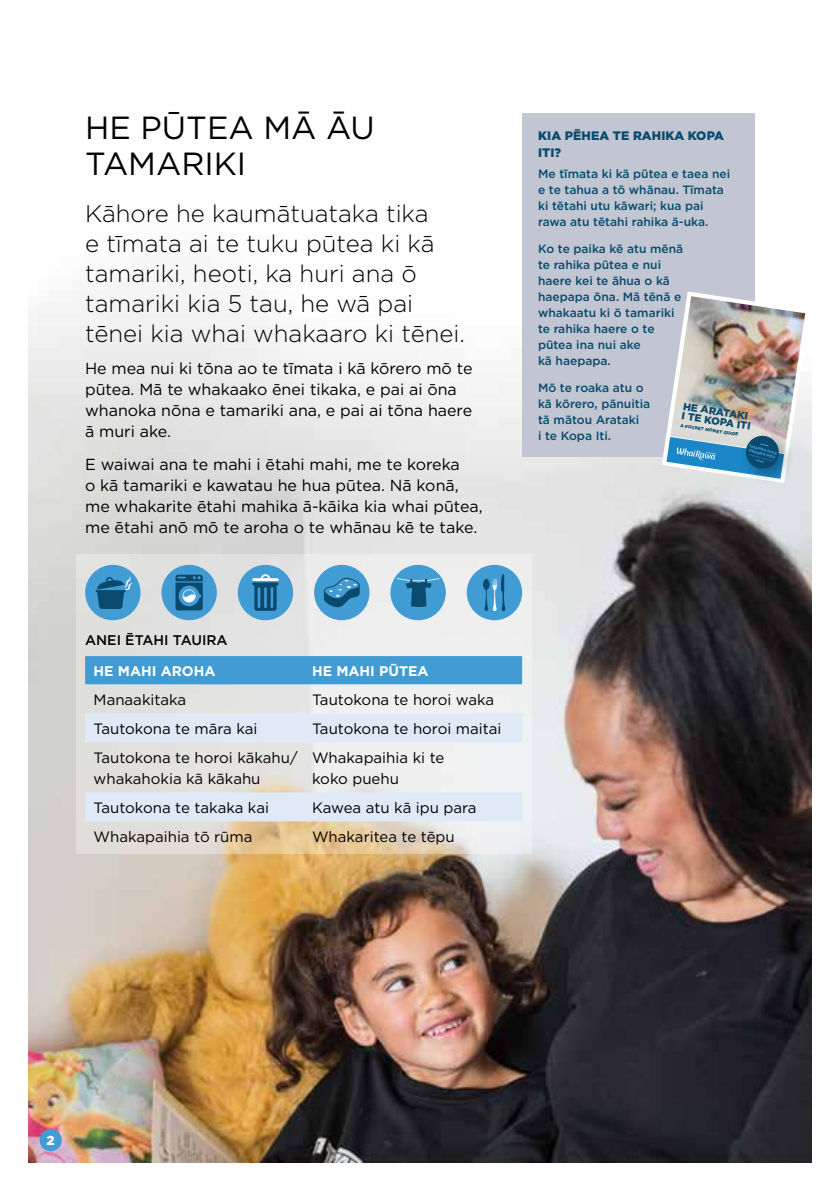
<style>
.page{position:relative;width:840px;height:1191px;background:#fff}
.page>*{position:absolute;margin:0;border:0;box-sizing:border-box;transform-origin:0 0}
.t1{font:32px/36px "Gotham";color:#000}
.t2{font:300 24px/30px "Gotham";color:#000}
.t3{font:16px/21px "Gotham";color:#000}
.t4{font:15px/21px "Gotham";color:#000}
.t5{font:700 14px "Gotham";color:#fff}
.t6{font:500 14px "Gotham";color:#000}
.t7{font:900 13px "Gotham";color:#fff}
.t8{font:900 12.4px/17px "Gotham";letter-spacing:.01em;color:#094a6e}
.t9{font:500 12px/16px "Gotham";color:#094a6e}
.t10{font:900 10.4px/9.8px "Gotham";color:#094a6e}
.t11{font:900 4.4px "Gotham";color:#094a6e}
.t12{font:900 3.8px/4.4px "Gotham";color:#419cd4}
</style>
<div class="page">
<img style="left:28px;top:113px;width:783px;height:1049px">
<div style="left:522px;top:113px;width:232px;height:343px;background:#c2c6d2"></div>
<svg style="left:76px;top:554px;width:455px;height:300px"></svg>
<div style="left:85px;top:656px;width:437px;height:28px;background:#419cd4"></div>
<svg style="left:85px;top:713px;width:437px;height:108px;fill:#dfeaf6"></svg>
<div style="left:740px;top:431px;width:55px;height:54px;background:#dee1e6"></div>
<img style="left:661px;top:291px;width:148px;height:192px">
<div style="left:85px;top:565px;width:55px;height:55px;background:#419cd4;border-radius:50%"></div>
<svg style="left:95px;top:576px;width:37px;height:33px"></svg>
<div style="left:161px;top:565px;width:56px;height:55px;background:#419cd4;border-radius:50%"></div>
<svg style="left:175px;top:574px;width:28px;height:36px"></svg>
<div style="left:238px;top:565px;width:55px;height:55px;background:#419cd4;border-radius:50%"></div>
<svg style="left:252px;top:574px;width:26px;height:37px"></svg>
<div style="left:314px;top:565px;width:55px;height:55px;background:#419cd4;border-radius:50%"></div>
<svg style="left:324px;top:578px;width:35px;height:29px"></svg>
<div style="left:390px;top:565px;width:55px;height:55px;background:#419cd4;border-radius:50%"></div>
<svg style="left:396px;top:578px;width:43px;height:29px"></svg>
<div style="left:466px;top:565px;width:56px;height:55px;background:#419cd4;border-radius:50%"></div>
<svg style="left:483px;top:574px;width:23px;height:37px"></svg>
<div style="left:40px;top:1129px;width:22px;height:22px;background:#419cd4;border-radius:50%"></div>
<h1 class="t1" style="left:85px;top:109px;width:291px">HE PŪTEA MĀ ĀU<br>TAMARIKI</h1>
<h2 class="t2" style="left:85px;top:198px;width:381px">Kāhore he kaumātuataka tika<br>e tīmata ai te tuku pūtea ki kā tamariki, heoti, ka huri ana ō tamariki kia 5 tau, he wā pai tēnei kia whai whakaaro ki tēnei.</h2>
<h3 class="t3" style="left:85px;top:358px;width:388px">He mea nui ki tōna ao te tīmata i kā kōrero mō te pūtea. Mā te whakaako ēnei tikaka, e pai ai ōna whanoka nōna e tamariki ana, e pai ai tōna haere ā muri ake.</h3>
<h3 class="t3" style="left:85px;top:453px;width:399px">E waiwai ana te mahi i ētahi mahi, me te koreka<br>o kā tamariki e kawatau he hua pūtea. Nā konā, me whakarite ētahi mahika ā-kāika kia whai pūtea, me ētahi anō mō te aroha o te whānau kē te take.</h3>
<p class="t8" style="left:537px;top:127px;width:187px">KIA PĒHEA TE RAHIKA KOPA<br>ITI?</p>
<p class="t9" style="left:537px;top:165px;width:194px">Me tīmata ki kā pūtea e taea nei e te tahua a tō whānau. Tīmata ki tētahi utu kāwari; kua pai rawa atu tētahi rahika ā-uka.</p>
<p class="t9" style="left:537px;top:240px;width:147px">Ko te paika kē atu mēnā te rahika pūtea e nui haere kei te āhua o kā haepapa ōna. Mā tēnā e whakaatu ki ō tamariki te rahika haere o te pūtea ina nui ake<br>kā haepapa.</p>
<p class="t9" style="left:537px;top:380px;width:114px">Mō te roaka atu o kā kōrero, pānuitia tā mātou Arataki<br>i te Kopa Iti.</p>
<p class="t10" style="left:683px;top:401px;width:71px;rotate:9deg">HE ARATAKI<br>I TE KOPA ITI</p>
<p class="t11" style="left:680px;top:423px;width:60px;rotate:8deg">A POCKET MONEY GUIDE</p>
<p class="t12" style="left:749px;top:443px;width:30px;rotate:16deg">TIKANGA HOU,<br>ORANGA HOU</p>
<p class="t6" style="left:85px;top:631px;width:144px">ANEI ĒTAHI TAUIRA</p>
<p class="t5" style="left:94px;top:661px;width:123px">HE MAHI AROHA</p>
<p class="t5" style="left:312px;top:661px;width:118px">HE MAHI PŪTEA</p>
<p class="t4" style="left:94px;top:688px;width:94px">Manaakitaka</p>
<p class="t4" style="left:312px;top:688px;width:183px">Tautokona te horoi waka</p>
<p class="t4" style="left:94px;top:717px;width:165px">Tautokona te māra kai</p>
<p class="t4" style="left:312px;top:717px;width:191px">Tautokona te horoi maitai</p>
<p class="t4" style="left:94px;top:746px;width:205px">Tautokona te horoi kākahu/ whakahokia kā kākahu</p>
<p class="t4" style="left:312px;top:746px;width:134px">Whakapaihia ki te koko puehu</p>
<p class="t4" style="left:94px;top:796px;width:177px">Tautokona te takaka kai</p>
<p class="t4" style="left:312px;top:796px;width:166px">Kawea atu kā ipu para</p>
<p class="t4" style="left:94px;top:825px;width:160px">Whakapaihia tō rūma</p>
<p class="t4" style="left:312px;top:825px;width:144px">Whakaritea te tēpu</p>
<p class="t7" style="left:47px;top:1131px;width:10px">2</p>
</div>
